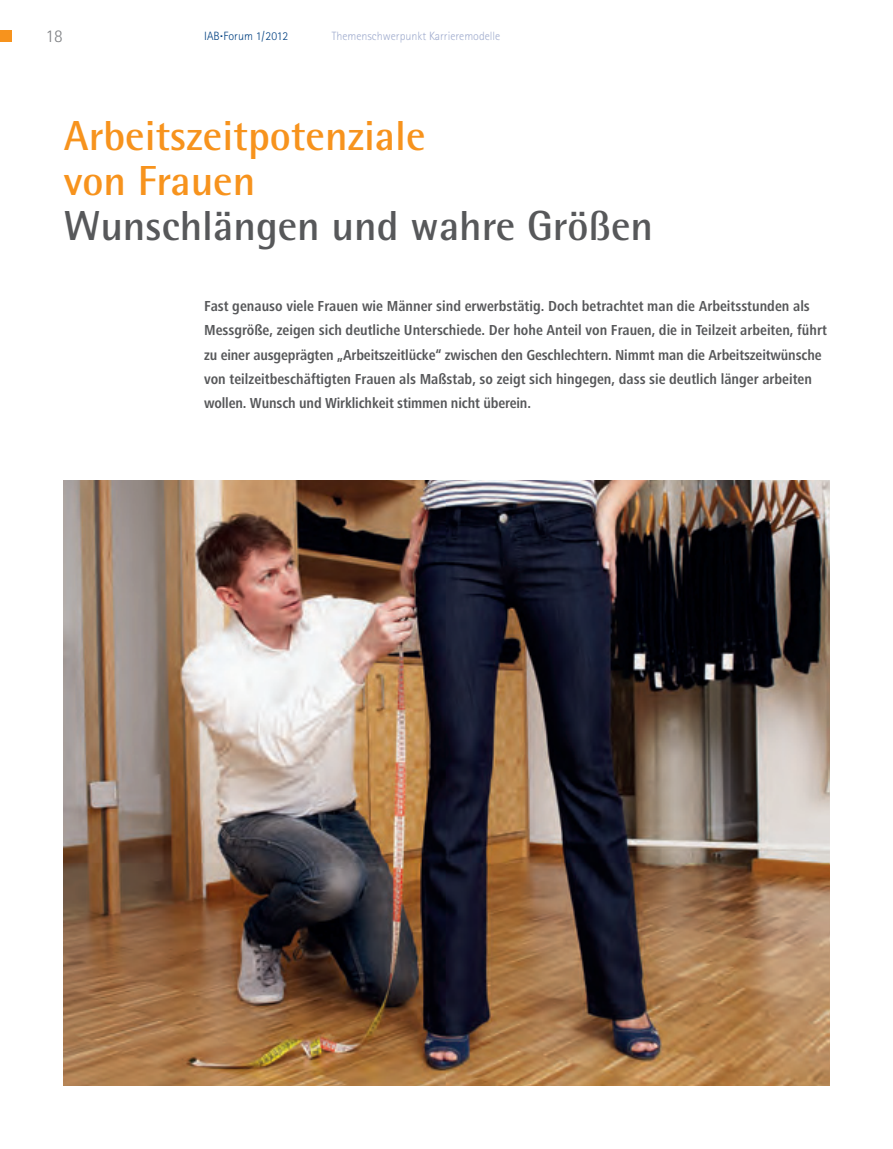
<style>
.page{position:relative;width:893px;height:1149px;background:#fff}
.page>*{position:absolute;margin:0;border:0;box-sizing:border-box;transform-origin:0 0}
.t1{font:700 42px/45px "Rotis Semi Sans";color:#f7931d}
.t2{font:700 42px "Rotis Semi Sans";color:#57585a}
.t3{font:300 18px "Rotis Sans Serif";color:#808285}
.t4{font:700 condensed 15px/24.2px "Frutiger Next LT";color:#57585a}
.t5{font:300 12px "Rotis Sans Serif";color:#a0acce}
.t6{font:300 12px "Rotis Sans Serif";color:#014081}
</style>
<div class="page">
<div style="left:0;top:30px;width:12px;height:12px;background:#f7931d"></div>
<img style="left:64px;top:480px;width:765px;height:604px">
<p class="t3" style="left:45px;top:29px;width:19px">18</p>
<p class="t6" style="left:204px;top:32px;width:86px">IAB <sup>.</sup> Forum 1/2012</p>
<p class="t5" style="left:332px;top:32px;width:170px">Themenschwerpunkt Karrieremodelle</p>
<h1 class="t1" style="left:64px;top:117px;width:363px">Arbeitszeitpotenziale von Frauen</h1>
<h1 class="t2" style="left:64px;top:210px;width:591px">Wunschlängen und wahre Größen</h1>
<p class="t4" style="left:204px;top:295px;width:624px">Fast genauso viele Frauen wie Männer sind erwerbstätig. Doch betrachtet man die Arbeitsstunden als Messgröße, zeigen sich deutliche Unterschiede. Der hohe Anteil von Frauen, die in Teilzeit arbeiten, führt zu einer ausgeprägten „Arbeitszeitlücke“ zwischen den Geschlechtern. Nimmt man die Arbeitszeitwünsche von teilzeitbeschäftigten Frauen als Maßstab, so zeigt sich hingegen, dass sie deutlich länger arbeiten wollen. Wunsch und Wirklichkeit stimmen nicht überein.</p>
</div>
